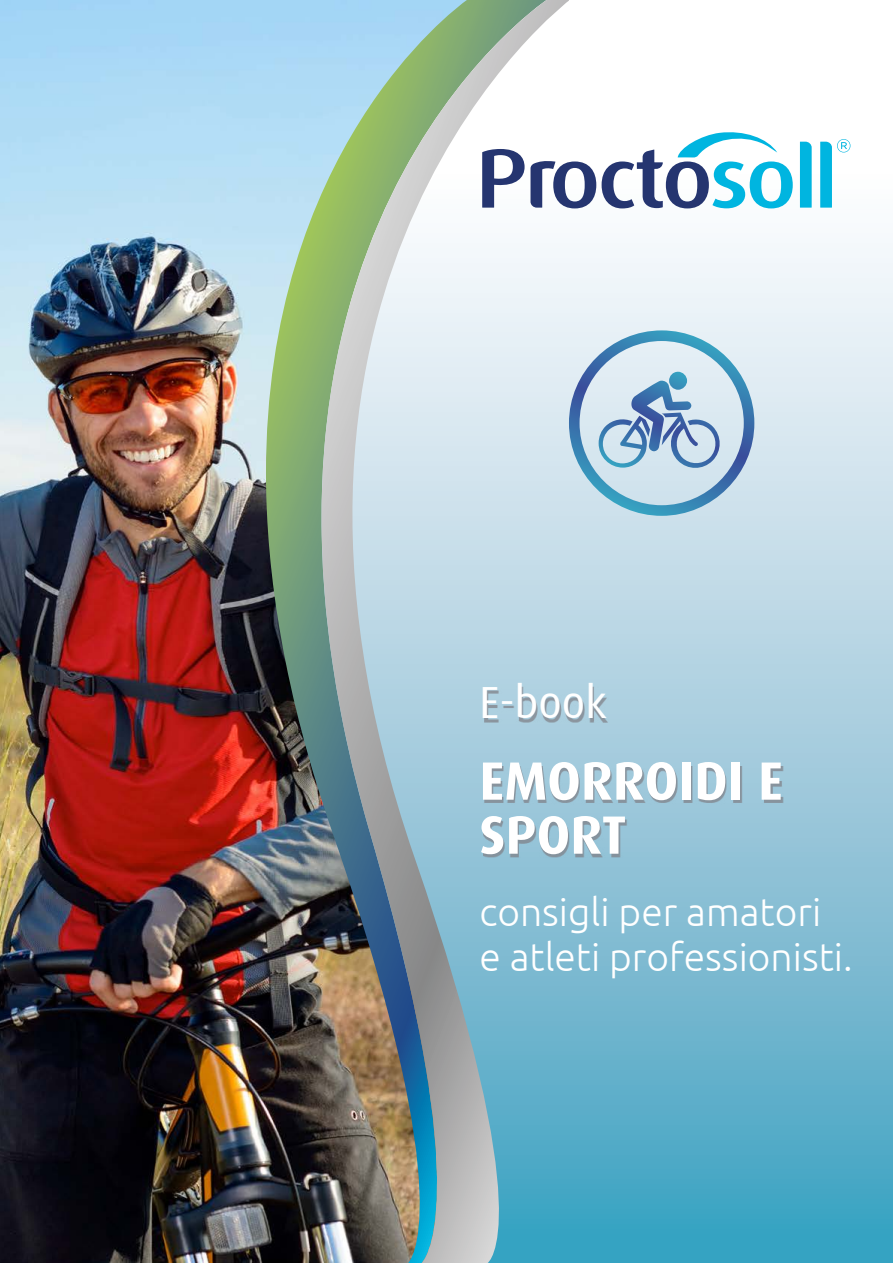
<style>
.page{position:relative;width:893px;height:1263px;background:#fff}
.page>*{position:absolute;margin:0;border:0;box-sizing:border-box;transform-origin:0 0}
.t1{font:700 54px/54px "Dax";color:#fff}
.t2{font:45px "Dax";color:#fff}
.t3{font:300 39px/45px "Ubuntu";color:#fff}
</style>
<div class="page">
<img style="left:0;top:0;width:198px;height:1263px">
<svg style="left:569px;top:141px;width:324px;height:1122px;background:#9dcbdd"></svg>
<img style="left:198px;top:0;width:14px;height:1263px">
<img style="left:212px;top:0;width:357px;height:1263px">
<svg style="left:569px;top:330px;width:185px;height:186px;background:#aecadf"></svg>
<svg style="left:482px;top:149px;width:114px;height:59px"></svg>
<svg style="left:800px;top:142px;width:12px;height:66px"></svg>
<svg style="left:602px;top:132px;width:191px;height:76px"></svg>
<svg style="left:820px;top:139px;width:30px;height:69px"></svg>
<div style="left:484px;top:686px;width:125px;height:36px;background:#808188;opacity:.75"></div>
<div style="left:483px;top:766px;width:301px;height:91px;background:#808188;opacity:.75"></div>
<p class="t2" style="left:479px;top:678px;width:129px">E-book</p>
<h1 class="t1" style="left:479px;top:754px;width:305px">EMORROIDI E<br>SPORT</h1>
<p class="t3" style="left:479px;top:888px;width:375px">consigli per amatori<br>e atleti professionisti.</p>
</div>
